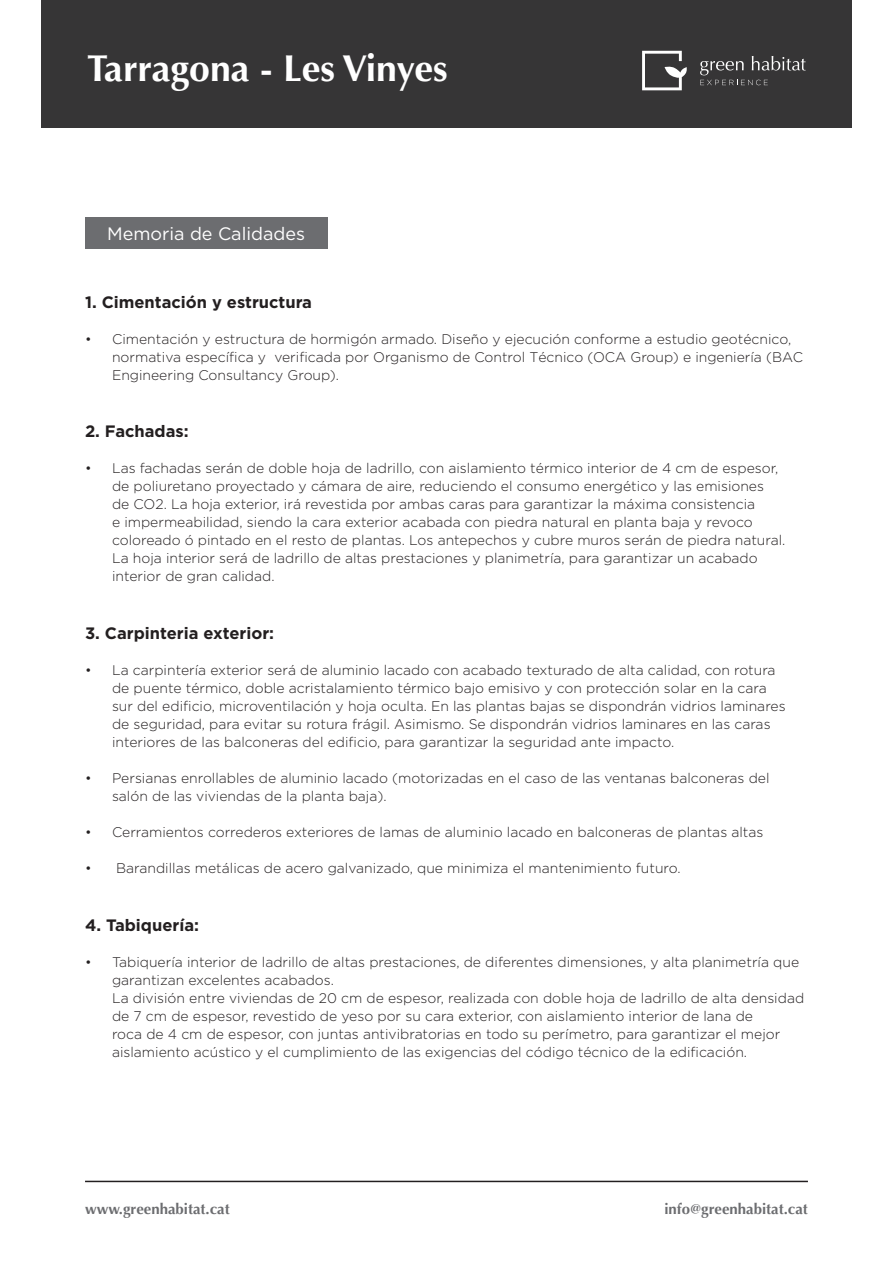
<style>
.page{position:relative;width:893px;height:1263px;background:#fff}
.page>*{position:absolute;margin:0;border:0;box-sizing:border-box;transform-origin:0 0}
.t1{font:700 37.5px "Optima";color:#fff}
.t2{font:18px "Gotham";color:#fff}
.titular{font:700 16.5px "Gotham";color:#231f20}
.t3{font:700 15px "Optima";color:#6c6d70}
.t4{font:300 13.95px/18px "Gotham";color:#231f20}
</style>
<div class="page">
<div style="left:41px;top:0;width:811px;height:128px;background:#363536"></div>
<svg style="left:642px;top:51px;width:45px;height:39px"></svg>
<svg style="left:700px;top:56px;width:106px;height:29px"></svg>
<hr style="left:85px;top:1181px;width:723px;height:1px;background:#231f20">
<div style="left:85px;top:217px;width:242px;height:32px;background:#6c6d70"></div>
<p class="t1" style="left:87px;top:47px;width:362px">Tarragona - Les Vinyes</p>
<p class="t2" style="left:107px;top:222px;width:200px">Memoria de Calidades</p>
<p class="titular" style="left:85px;top:292px;width:228px">1. Cimentación y estructura</p>
<p class="t4" style="left:112px;top:330px;width:692px;text-indent:-27px">• Cimentación y estructura de hormigón armado. Diseño y ejecución conforme a estudio geotécnico, normativa específica y verificada por Organismo de Control Técnico (OCA Group) e ingeniería (BAC<br>Engineering Consultancy Group).</p>
<p class="titular" style="left:85px;top:422px;width:105px">2. Fachadas:</p>
<p class="t4" style="left:112px;top:459px;width:675px;text-indent:-27px">• Las fachadas serán de doble hoja de ladrillo, con aislamiento térmico interior de 4 cm de espesor, de poliuretano proyectado y cámara de aire, reduciendo el consumo energético y las emisiones<br>de CO2. La hoja exterior, irá revestida por ambas caras para garantizar la máxima consistencia<br>e impermeabilidad, siendo la cara exterior acabada con piedra natural en planta baja y revoco coloreado ó pintado en el resto de plantas. Los antepechos y cubre muros serán de piedra natural.<br>La hoja interior será de ladrillo de altas prestaciones y planimetría, para garantizar un acabado interior de gran calidad.</p>
<p class="titular" style="left:85px;top:623px;width:191px">3. Carpinteria exterior:</p>
<p class="t4" style="left:112px;top:661px;width:675px;text-indent:-27px">• La carpintería exterior será de aluminio lacado con acabado texturado de alta calidad, con rotura de puente térmico, doble acristalamiento térmico bajo emisivo y con protección solar en la cara sur del edificio, microventilación y hoja oculta. En las plantas bajas se dispondrán vidrios laminares de seguridad, para evitar su rotura frágil. Asimismo. Se dispondrán vidrios laminares en las caras interiores de las balconeras del edificio, para garantizar la seguridad ante impacto.</p>
<p class="t4" style="left:112px;top:769px;width:659px;text-indent:-27px">• Persianas enrollables de aluminio lacado (motorizadas en el caso de las ventanas balconeras del salón de las viviendas de la planta baja).</p>
<p class="t4" style="left:85px;top:823px;width:680px">• Cerramientos correderos exteriores de lamas de aluminio lacado en balconeras de plantas altas</p>
<p class="t4" style="left:85px;top:859px;width:597px">• Barandillas metálicas de acero galvanizado, que minimiza el mantenimiento futuro.</p>
<p class="titular" style="left:85px;top:915px;width:115px">4. Tabiquería:</p>
<p class="t4" style="left:112px;top:952px;width:694px;text-indent:-27px">• Tabiquería interior de ladrillo de altas prestaciones, de diferentes dimensiones, y alta planimetría que garantizan excelentes acabados.<br>La división entre viviendas de 20 cm de espesor, realizada con doble hoja de ladrillo de alta densidad de 7 cm de espesor, revestido de yeso por su cara exterior, con aislamiento interior de lana de<br>roca de 4 cm de espesor, con juntas antivibratorias en todo su perímetro, para garantizar el mejor aislamiento acústico y el cumplimiento de las exigencias del código técnico de la edificación.</p>
<p class="t3" style="left:85px;top:1200px;width:146px">www.greenhabitat.cat</p>
<p class="t3" style="left:664px;top:1200px;width:145px">info@greenhabitat.cat</p>
</div>
